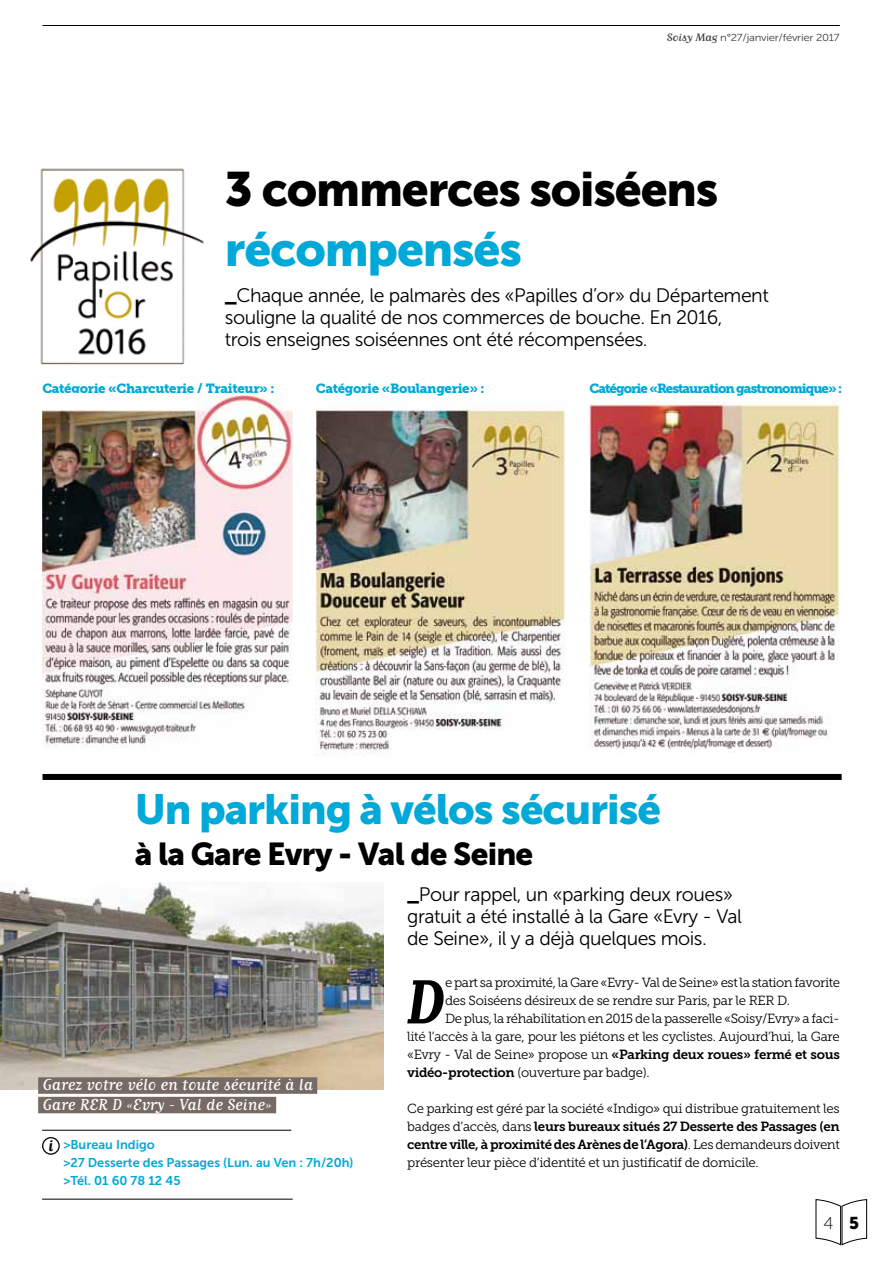
<style>
.page{position:relative;width:893px;height:1263px;background:#fff}
.page>*{position:absolute;margin:0;border:0;box-sizing:border-box;transform-origin:0 0}
.t1{font:700 73.05px "Matrix Script";color:#000}
.t2{font:48px "Museo Sans 900";letter-spacing:-.025em;color:#000}
.t3{font:48px "Museo Sans 900";letter-spacing:-.025em;color:#00a9d7}
.t4{font:42px "Museo Sans 900";letter-spacing:-.025em;color:#00a9d7}
.t5{font:31.5px "Museo Sans 900";letter-spacing:-.025em;color:#000}
.t6{font:19.5px/21.8px "Museo Sans 300";letter-spacing:-.025em;color:#000}
.t7{font:18.75px/19.5px "Matrix Script";color:#fff}
.t8{font:700 18.45px "Matrix Script";color:#000}
.t9{font:16.95px "Museo Sans 100";color:#000}
.t10{font:13.2px "Museo Slab 300";letter-spacing:-.025em;color:#000}
.t11{font:13.2px/18px "Museo Slab 700";letter-spacing:-.025em;color:#000}
.t12{font:13.2px "Museo Slab 900";letter-spacing:-.025em;color:#00a9d7}
.t13{font:13.2px "Museo Slab 900";letter-spacing:-.07em;color:#00a9d7}
.t14{font:12.75px/18px "Museo Sans 700";color:#00a9d7}
.t15{font:10.2px "Museo Sans 300";letter-spacing:-.02em;color:#3e3d40;scale:1.11 1}
.s1{font-family:"Matrix Script";font-size:12.6px}
.s2{font-family:"Museo Sans 900"}
.s3{font-family:"Museo Slab 300"}
.s4{font-family:"Museo Slab 700"}
</style>
<div class="page">
<div style="left:43px;top:774px;width:799px;height:6px;background:#000"></div>
<img style="left:30px;top:168px;width:175px;height:197px">
<img style="left:43px;top:394px;width:250px;height:354px">
<img style="left:316px;top:402px;width:250px;height:354px">
<img style="left:589px;top:402px;width:251px;height:348px">
<img style="left:0;top:882px;width:384px;height:207px">
<div style="left:38px;top:1077px;width:279px;height:17px;background:#766a65"></div>
<div style="left:38px;top:1097px;width:238px;height:16px;background:#766a65"></div>
<hr style="left:42px;top:1130px;width:249px;height:1px;background:#000">
<hr style="left:42px;top:1199px;width:251px;height:1px;background:#000">
<div style="left:42px;top:1137px;width:18px;height:18px;border:1px solid #000;border-radius:50%"></div>
<svg style="left:815px;top:1199px;width:52px;height:47px"></svg>
<hr style="left:43px;top:25px;width:797px;height:1px;background:#000">
<p class="t15" style="left:667px;top:32px;width:157px"><span class="s1">Soisy Mag</span> n°27/janvier/février 2017</p>
<h2 class="t2" style="left:225px;top:162px;width:495px">3 commerces soiséens</h2>
<h2 class="t3" style="left:225px;top:222px;width:299px">récompensés</h2>
<h3 class="t6" style="left:225px;top:285px;width:545px"><span class="s2">_</span>Chaque année, le palmarès des «Papilles d’or» du Département souligne la qualité de nos commerces de bouche. En 2016,<br>trois enseignes soiséennes ont été récompensées.</h3>
<p class="t12" style="left:42px;top:381px;width:234px">Catégorie «Charcuterie / Traiteur» :</p>
<p class="t12" style="left:316px;top:381px;width:170px">Catégorie «Boulangerie» :</p>
<p class="t13" style="left:589px;top:381px;width:254px">Catégorie «Restauration gastronomique» :</p>
<h3 class="t4" style="left:135px;top:785px;width:528px">Un parking à vélos sécurisé</h3>
<h3 class="t5" style="left:135px;top:836px;width:400px">à la Gare Evry - Val de Seine</h3>
<h3 class="t7" style="left:42px;top:1074px;width:272px">Garez votre vélo en toute sécurité à la<br>Gare RER D «Evry - Val de Seine»</h3>
<p class="t14" style="left:63px;top:1136px;width:292px">&gt;Bureau I ndigo<br>&gt;27 Desserte des Passages (Lun. au Ven : 7h/20h) &gt;Tél. 01 60 78 12 45</p>
<h3 class="t8" style="left:49px;top:1136px;width:6px">i</h3>
<h3 class="t6" style="left:407px;top:884px;width:336px"><span class="s2">_</span>Pour rappel, un «parking deux roues» gratuit a été installé à la Gare «Evry - Val de Seine», il y a déjà quelques mois.</h3>
<h1 class="t1" style="left:406px;top:965px;width:40px">D</h1>
<p class="t10" style="left:445px;top:976px;width:397px">e part sa proximité, la Gare «Evry- Val de Seine» est la station favorite</p>
<p class="t10" style="left:445px;top:994px;width:346px">des Soiséens désireux de se rendre sur Paris, par le RER D.</p>
<p class="t10" style="left:445px;top:1012px;width:396px">De plus, la réhabilitation en 2015 de la passerelle «Soisy/Evry» a faci-</p>
<p class="t10" style="left:407px;top:1030px;width:434px">lité l’accès à la gare, pour les piétons et les cyclistes. Aujourd’hui, la Gare</p>
<p class="t11" style="left:407px;top:1046px;width:434px"><span class="s3">«Evry - Val de Seine» propose un</span> «Parking deux roues» fermé et sous</p>
<p class="t10" style="left:407px;top:1066px;width:244px"><span class="s4">vidéo-protection</span> (ouverture par badge).</p>
<p class="t10" style="left:407px;top:1102px;width:434px">Ce parking est géré par la société «Indigo» qui distribue gratuitement les</p>
<p class="t11" style="left:407px;top:1118px;width:434px"><span class="s3">badges d’accès, dans</span> leurs bureaux situés 27 Desserte des Passages (en centre ville, à proximité des Arènes de l’Agora)<span class="s3">. Les demandeurs doivent</span></p>
<p class="t10" style="left:407px;top:1156px;width:353px">présenter leur pièce d’identité et un justificatif de domicile.</p>
<p class="t9" style="left:824px;top:1214px;width:37px">4 <span class="s2">5</span></p>
</div>
